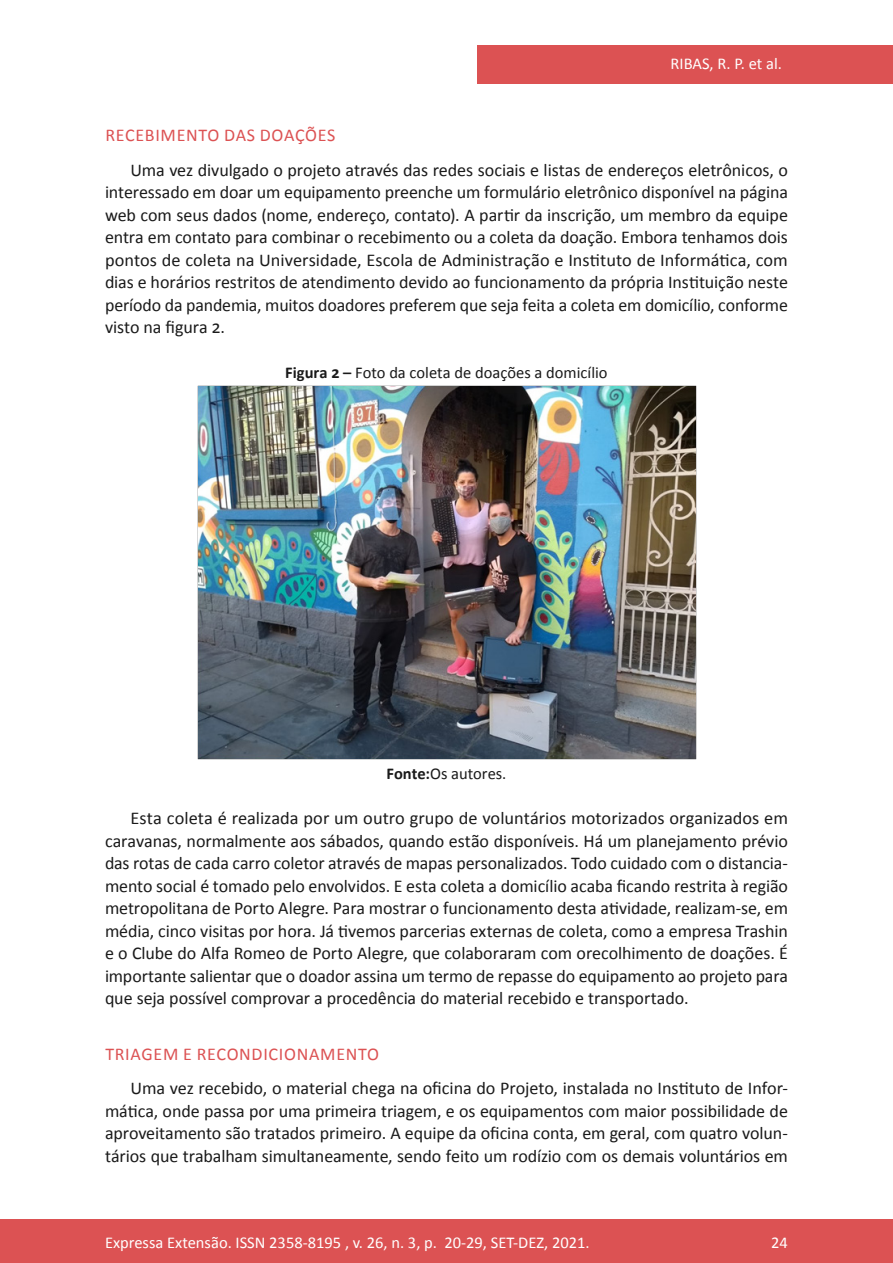
<style>
.page{position:relative;width:893px;height:1263px;background:#fff}
.page>*{position:absolute;margin:0;border:0;box-sizing:border-box;transform-origin:0 0}
.Principal_-_Texto{font:18px/22.5px "Calibri";letter-spacing:-.005em;color:#1a1a1a;text-align:justify}
.Principal_-_Intertít{font:18px "Calibri";letter-spacing:.04em;color:#dc5253}
.t1{font:16.5px "Calibri";color:#fff}
.Imagens_-_Título{font:16.5px "Calibri";color:#1a1a1a}
.Imagens_-_Legenda{font:16.5px "Calibri";color:#1a1a1a}
.s1{font-weight:700}
</style>
<div class="page">
<div style="left:477px;top:45px;width:416px;height:39px;background:#dc5253"></div>
<div style="left:0;top:1219px;width:893px;height:44px;background:#dc5253"></div>
<img style="left:197px;top:385px;width:499px;height:375px">
<p class="t1" style="left:670px;top:53px;width:113px">RIBAS, R. P. et al.</p>
<p class="Principal_-_Intertít" style="left:105px;top:124px;width:232px">RECEBIMENTO DAS DOAÇÕES</p>
<p class="Principal_-_Texto" style="left:105px;top:158px;width:684px;text-indent:26px">Uma vez divulgado o projeto através das redes sociais e listas de endereços eletrônicos, o interessado em doar um equipamento preenche um formulário eletrônico disponível na página web com seus dados (nome, endereço, contato). A partir da inscrição, um membro da equipe entra em contato para combinar o recebimento ou a coleta da doação. Embora tenhamos dois pontos de coleta na Universidade, Escola de Administração e Instituto de Informática, com dias e horários restritos de atendimento devido ao funcionamento da própria Instituição neste período da pandemia, muitos doadores preferem que seja feita a coleta em domicílio, conforme visto na figura 2.</p>
<p class="Imagens_-_Título" style="left:285px;top:362px;width:324px"><span class="s1">Figura 2 –</span> Foto da coleta de doações a domicílio</p>
<p class="Imagens_-_Legenda" style="left:386px;top:763px;width:121px"><span class="s1">Fonte:</span>Os autores.</p>
<p class="Principal_-_Texto" style="left:105px;top:807px;width:685px;text-indent:26px">Esta coleta é realizada por um outro grupo de voluntários motorizados organizados em caravanas, normalmente aos sábados, quando estão disponíveis. Há um planejamento prévio das rotas de cada carro coletor através de mapas personalizados. Todo cuidado com o distancia&shy;mento social é tomado pelo envolvidos. E esta coleta a domicílio acaba ficando restrita à região metropolitana de Porto Alegre. Para mostrar o funcionamento desta atividade, realizam-se, em média, cinco visitas por hora. Já tivemos parcerias externas de coleta, como a empresa Trashin e o Clube do Alfa Romeo de Porto Alegre, que colaboraram com orecolhimento de doações. É importante salientar que o doador assina um termo de repasse do equipamento ao projeto para que seja possível comprovar a procedência do material recebido e transportado.</p>
<p class="Principal_-_Intertít" style="left:105px;top:1042px;width:275px">TRIAGEM E RECONDICIONAMENTO</p>
<p class="Principal_-_Texto" style="left:105px;top:1077px;width:684px;text-indent:26px">Uma vez recebido, o material chega na oficina do Projeto, instalada no Instituto de Infor&shy;mática, onde passa por uma primeira triagem, e os equipamentos com maior possibilidade de aproveitamento são tratados primeiro. A equipe da oficina conta, em geral, com quatro volun&shy;tários que trabalham simultaneamente, sendo feito um rodízio com os demais voluntários em</p>
<p class="t1" style="left:105px;top:1231px;width:486px">Expressa Extensão. ISSN 2358-8195 , v. 26, n. 3, p. 20-29, SET-DEZ, 2021.</p>
<p class="t1" style="left:771px;top:1231px;width:18px">24</p>
</div>
